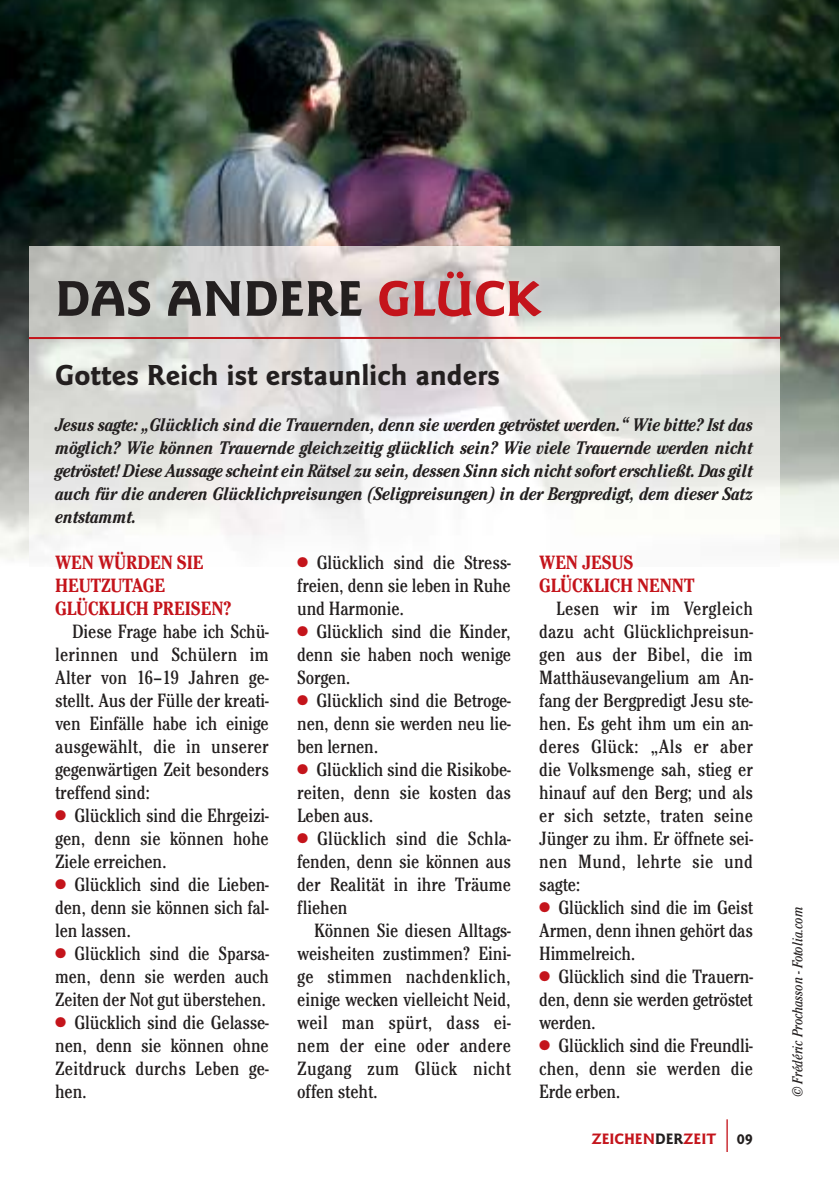
<style>
.page{position:relative;width:839px;height:1193px;background:#fff}
.page>*{position:absolute;margin:0;border:0;box-sizing:border-box;transform-origin:0 0}
.t1{font:700 52px "Goudy Sans";color:#231f1f}
.t2{font:700 30px "Goudy Sans";color:#231f1f}
.t3{font:condensed 20px/23px "Cheltenham Itc T";letter-spacing:-.01em;color:#231f1f;text-align:justify}
.t4{font:700 condensed 20px/23px "Cheltenham Itc T";letter-spacing:-.005em;color:#c4141b}
.t5{font:italic 700 condensed 19px/23px "Cheltenham Itc T";letter-spacing:-.015em;color:#231f1f;text-align:justify}
.t6{font:700 15.6px "Goudy Sans";color:#c4141b}
.t7{font:italic condensed 15px "Cheltenham Itc T";color:#231f1f}
.s1{color:#c4141b}
.s2{color:#231f1f}
.s3{font-family:"Coronet";font-weight:400;font-size:32.6px}
</style>
<div class="page">
<img style="left:0;top:0;width:839px;height:560px">
<h1 class="t1" style="left:55px;top:279px;width:487px">DAS ANDERE <span class="s1">GLÜCK</span></h1>
<h2 class="t2" style="left:55px;top:363px;width:446px">Gottes Reich ist erstaunlich anders</h2>
<p class="t5" style="left:55px;top:414px;width:699px">Jesus sagte: „Glücklich sind die Trauernden, denn sie werden getröstet werden.“ Wie bitte? Ist das möglich? Wie können Trauernde gleichzeitig glücklich sein? Wie viele Trauernde werden nicht getröstet! Diese Aussage scheint ein Rätsel zu sein, dessen Sinn sich nicht sofort erschließt. Das gilt auch für die anderen Glücklichpreisungen (Seligpreisungen) in der Bergpredigt, dem dieser Satz entstammt.</p>
<p class="t3" style="left:297px;top:552px;width:215px"><span class="s1">●</span> Glücklich sind die Stress&shy;freien, denn sie leben in Ruhe und Harmonie.</p>
<p class="t3" style="left:297px;top:621px;width:215px"><span class="s1">●</span> Glücklich sind die Kinder, denn sie haben noch wenige Sorgen.</p>
<p class="t3" style="left:297px;top:690px;width:215px"><span class="s1">●</span> Glücklich sind die Betroge&shy;nen, denn sie werden neu lie&shy;ben lernen.</p>
<p class="t3" style="left:297px;top:759px;width:215px"><span class="s1">●</span> Glücklich sind die Risikobe&shy;reiten, denn sie kosten das Leben aus.</p>
<p class="t3" style="left:297px;top:828px;width:215px"><span class="s1">●</span> Glücklich sind die Schla&shy;fenden, denn sie können aus der Realität in ihre Träume fliehen</p>
<p class="t3" style="left:297px;top:920px;width:215px;text-indent:17px">Können Sie diesen Alltags&shy;weisheiten zustimmen? Eini&shy;ge stimmen nachdenklich, einige wecken vielleicht Neid, weil man spürt, dass ei&shy;nem der eine oder andere Zugang zum Glück nicht offen steht.</p>
<p class="t4" style="left:55px;top:553px;width:178px">WEN WÜRDEN SIE<br>HEUTZUTAGE<br>GLÜCKLICH PREISEN?</p>
<p class="t3" style="left:55px;top:621px;width:215px;text-indent:17px">Diese Frage habe ich Schü&shy;lerinnen und Schülern im Alter von 16–19 Jahren ge&shy;stellt. Aus der Fülle der kreati&shy;ven Einfälle habe ich einige ausgewählt, die in unserer gegenwärtigen Zeit besonders treffend sind:</p>
<p class="t3" style="left:55px;top:805px;width:215px"><span class="s1">●</span> Glücklich sind die Ehrgeizi&shy;gen, denn sie können hohe Ziele erreichen.</p>
<p class="t3" style="left:55px;top:874px;width:215px"><span class="s1">●</span> Glücklich sind die Lieben&shy;den, denn sie können sich fal&shy;len lassen.</p>
<p class="t3" style="left:55px;top:943px;width:215px"><span class="s1">●</span> Glücklich sind die Sparsa&shy;men, denn sie werden auch Zeiten der Not gut überstehen.</p>
<p class="t3" style="left:55px;top:1012px;width:215px"><span class="s1">●</span> Glücklich sind die Gelasse&shy;nen, denn sie können ohne Zeitdruck durchs Leben ge&shy;hen.</p>
<p class="t4" style="left:539px;top:553px;width:157px">WEN JESUS<br>GLÜCKLICH NENNT</p>
<p class="t3" style="left:539px;top:598px;width:215px;text-indent:17px">Lesen wir im Vergleich dazu acht Glücklichpreisun&shy;gen aus der Bibel, die im Matthäusevangelium am An&shy;fang der Bergpredigt Jesu ste&shy;hen. Es geht ihm um ein an&shy;deres Glück: „Als er aber die Volksmenge sah, stieg er hinauf auf den Berg; und als er sich setzte, traten seine Jünger zu ihm. Er öffnete sei&shy;nen Mund, lehrte sie und sagte:</p>
<p class="t3" style="left:539px;top:897px;width:215px"><span class="s1">●</span> Glücklich sind die im Geist Armen, denn ihnen gehört das Himmelreich.</p>
<p class="t3" style="left:539px;top:966px;width:215px"><span class="s1">●</span> Glücklich sind die Trauern&shy;den, denn sie werden getröstet werden.</p>
<p class="t3" style="left:539px;top:1035px;width:215px"><span class="s1">●</span> Glücklich sind die Freundli&shy;chen, denn sie werden die Erde erben.</p>
<p class="t6" style="left:591px;top:1133px;width:163px">ZEICHEN<span class="s2">DER</span>ZEIT <span class="s3">|</span> <span class="s2">09</span></p>
<p class="t7" style="left:792px;top:1096px;width:191px;rotate:-90deg">© Frédéric Prochasson - Fotolia.com</p>
</div>
